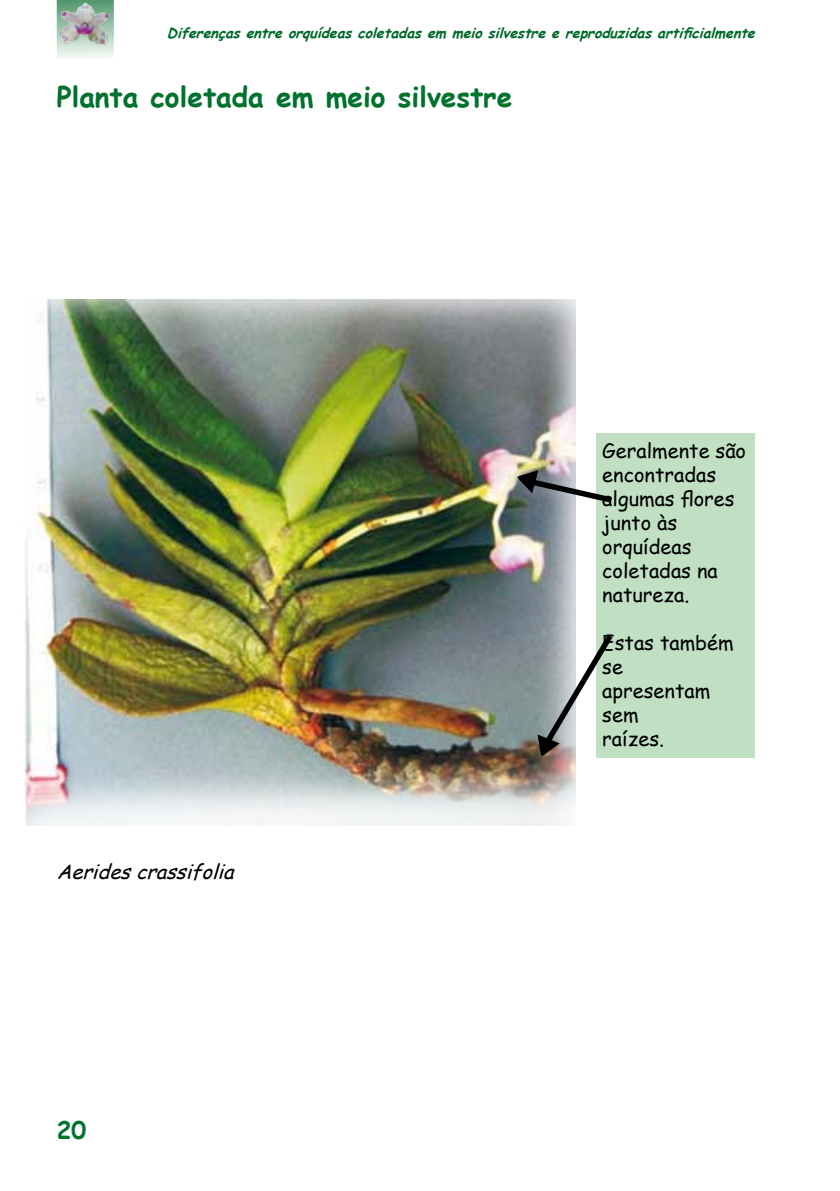
<style>
.page{position:relative;width:840px;height:1191px;background:#fff}
.page>*{position:absolute;margin:0;border:0;box-sizing:border-box;transform-origin:0 0}
.t1{font:700 28px "Comic Sans MS";color:#00722d}
.t2{font:700 24px "Comic Sans MS";color:#00722d}
.t3{font:20px/24px "Comic Sans MS";color:#000}
.t4{font:italic 20px "Comic Sans MS";color:#000}
.t5{font:italic 700 14px "Comic Sans MS";color:#006829}
</style>
<div class="page">
<svg style="left:57px;top:0;width:57px;height:58px"></svg>
<img style="left:57px;top:0;width:55px;height:45px">
<img style="left:24px;top:299px;width:550px;height:526px">
<div style="left:595px;top:434px;width:159px;height:324px;background:#c1dfc2"></div>
<svg style="left:516px;top:469px;width:96px;height:37px"></svg>
<svg style="left:536px;top:628px;width:77px;height:129px"></svg>
<p class="t5" style="left:167px;top:22px;width:594px">Diferenças entre orquídeascoletadas em meiosilvestre e reproduzidas artificialmente</p>
<h1 class="t1" style="left:57px;top:77px;width:457px">Planta coletada em meio silvestre</h1>
<p class="t4" style="left:57px;top:857px;width:185px">Aeridescrassifolia</p>
<p class="t2" style="left:57px;top:1112px;width:31px">20</p>
<p class="t3" style="left:602px;top:438px;width:145px">Geralmente são encontradas algumas flores junto às orquídeas coletadas na natureza.</p>
<p class="t3" style="left:602px;top:630px;width:133px">Estas também se apresentam sem<br>raízes.</p>
</div>
